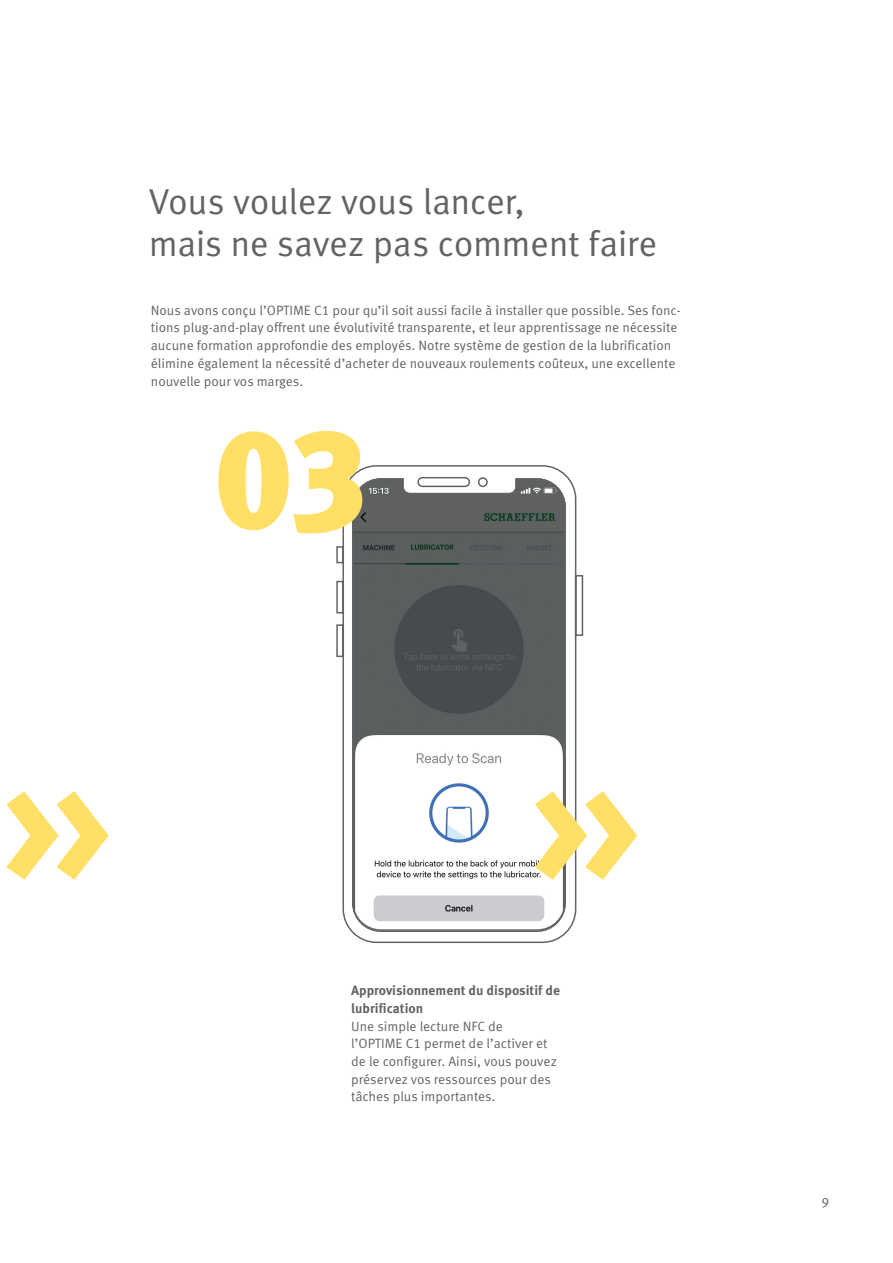
<style>
.page{position:relative;width:893px;height:1263px;background:#fff}
.page>*{position:absolute;margin:0;border:0;box-sizing:border-box;transform-origin:0 0}
.t1{font:900 142.5px "Schaeffler Meta";color:#ffdf66}
.Quote_1__24pt_28pt_i{font:36px/42px "Schaeffler Meta";letter-spacing:-.01em;color:#636366}
.Copy_text__9pt_11_81{font:13.5px/17.7px "Schaeffler Meta";color:#636366}
.s1{font-weight:700}
</style>
<div class="page">
<svg style="left:336px;top:465px;width:248px;height:479px"></svg>
<svg style="left:351px;top:477px;width:216px;height:454px"></svg>
<p class="Quote_1__24pt_28pt_i" style="left:149px;top:181px;width:510px">Vous voulez vous lancer,<br>mais ne savez pas comment faire</p>
<p class="Copy_text__9pt_11_81" style="left:151px;top:301px;width:531px">Nous avons conçu l’OPTIME C1 pour qu’il soit aussi facile à installer que possible. Ses fonc&shy;tions plug-and-play offrent une évolutivité transparente, et leur apprentissage ne nécessite aucune formation approfondie des employés. Notre système de gestion de la lubrification élimine également la nécessité d’acheter de nouveaux roulements coûteux, une excellente nouvelle pour vos marges.</p>
<p class="t1" style="left:213px;top:390px;width:157px">03</p>
<p class="t1" style="left:0;top:740px;width:117px">&gt;&gt;</p>
<p class="t1" style="left:529px;top:740px;width:117px">&gt;&gt;</p>
<p class="Copy_text__9pt_11_81" style="left:351px;top:982px;width:210px"><span class="s1">Approvisionnement du dispositif de lubrification<br></span>Une simple lecture NFC de<br>l’OPTIME C1 permet de l’activer et de le configurer. Ainsi, vous pouvez préservez vos ressources pour des tâches plus importantes.</p>
<p class="Copy_text__9pt_11_81" style="left:821px;top:1194px;width:9px">9</p>
</div>
